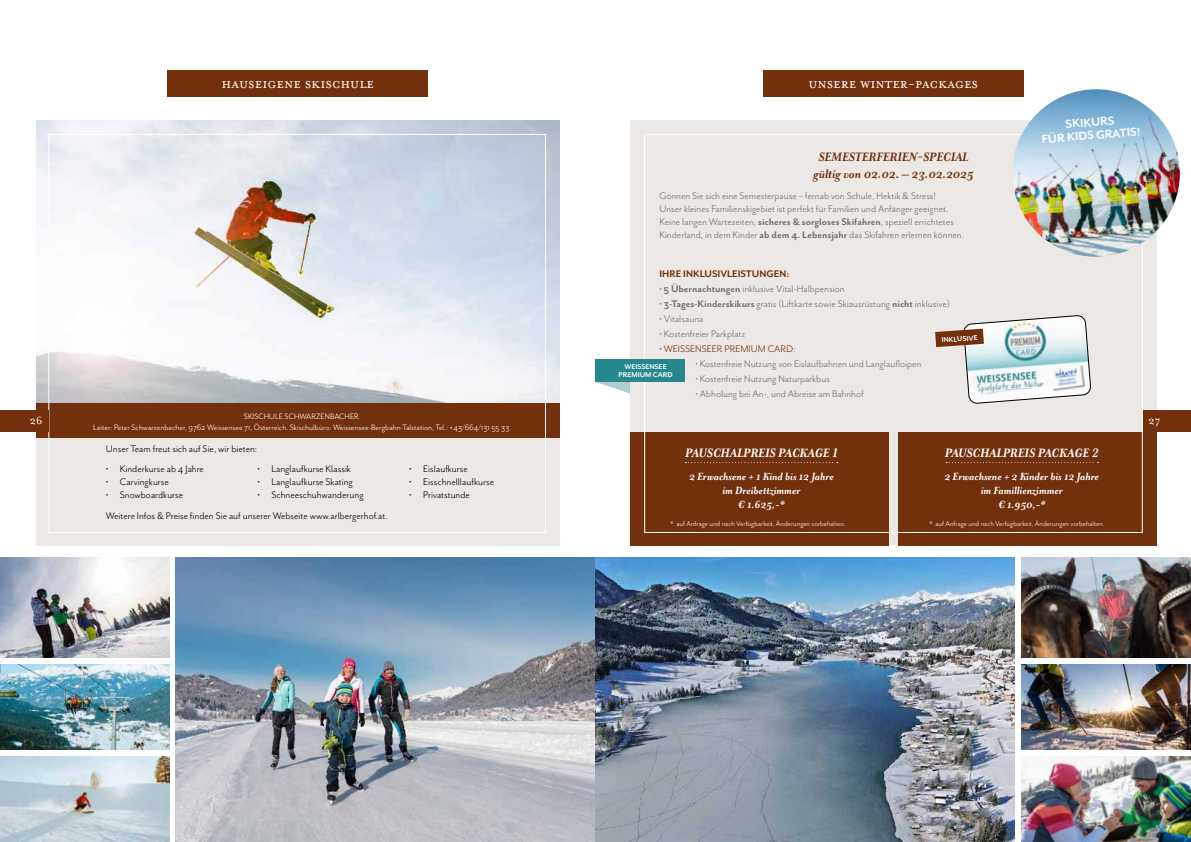
<style>
.page{position:relative;width:1191px;height:842px;background:#fff}
.page>*{position:absolute;margin:0;border:0;box-sizing:border-box;transform-origin:0 0}
.t1{font:16px "Mrs Eaves All Small Caps OT";color:#fff}
.t2{font:italic 700 14px/16.8px "Mrs Eaves OT";color:#72300c;text-align:center}
.t3{font:italic 700 14px "Mrs Eaves OT";color:#fff}
.t4{font:700 13.3px/13.3px "Mr Eaves San OT";color:#fff;text-align:center}
.t5{font:italic 700 12px/14.4px "Mrs Eaves OT";color:#fff;text-align:center}
.t6{font:12px "Mrs Eaves OT";color:#fff}
.t7{font:11px/13px "Mr Eaves San OT";color:#706f6f}
.t8{font:11px "Mr Eaves San OT";color:#000}
.t9{font:11px "Mr Eaves San OT";color:#72300c}
.t10{font:700 11px "Mr Eaves San OT";color:#72300c}
.t11{font:9px/10.8px "Mr Eaves San OT";color:#fff;text-align:center}
.t12{font:8px "Mr Eaves San OT";color:#fff}
.t13{font:700 8px/8px "Mr Eaves San OT";color:#fff;text-align:center}
.s1{font-weight:700}
</style>
<div class="page">
<svg style="left:596px;top:382px;width:34px;height:12px"></svg>
<div style="left:630px;top:120px;width:526px;height:425px;background:#ebe8e5"></div>
<div style="left:630px;top:432px;width:258px;height:113px;background:#72300c"></div>
<div style="left:897px;top:432px;width:259px;height:113px;background:#72300c"></div>
<img style="left:36px;top:120px;width:523px;height:283px">
<div style="left:36px;top:403px;width:523px;height:142px;background:#ebe8e5"></div>
<div style="left:36px;top:403px;width:523px;height:34px;background:#72300c"></div>
<div style="left:763px;top:70px;width:260px;height:27px;background:#72300c"></div>
<img style="left:176px;top:557px;width:838px;height:285px">
<img style="left:0;top:557px;width:169px;height:100px">
<img style="left:0;top:664px;width:169px;height:85px">
<img style="left:0;top:757px;width:169px;height:85px">
<img style="left:1021px;top:757px;width:170px;height:85px">
<img style="left:1021px;top:557px;width:170px;height:100px">
<img style="left:1021px;top:664px;width:170px;height:85px">
<div style="left:167px;top:70px;width:261px;height:27px;background:#72300c"></div>
<svg style="left:685px;top:462px;width:153px;height:1px"></svg>
<svg style="left:946px;top:462px;width:152px;height:1px"></svg>
<svg style="left:935px;top:315px;width:155px;height:88px"></svg>
<div style="left:595px;top:359px;width:90px;height:23px;background:#26878e"></div>
<img style="left:1012px;top:89px;width:167px;height:168px;border-radius:84px">
<div style="left:1142px;top:410px;width:49px;height:22px;background:#72300c"></div>
<div style="left:0;top:410px;width:48px;height:22px;background:#72300c"></div>
<h1 class="t1" style="left:221px;top:74px;width:154px">hauseigene skischule</h1>
<h1 class="t1" style="left:808px;top:74px;width:171px">unsere winter-packages</h1>
<p class="t2" style="left:813px;top:148px;width:162px">SEMESTERFERIEN-SPECIAL gültig von 02.02. – 23.02.2025</p>
<p class="t7" style="left:659px;top:189px;width:306px">Gönnen Sie sich eine Semesterpause – fernab von Schule, Hektik &amp; Stress!<br>Unser kleines Familienskigebiet ist perfekt für Familien und Anfänger geeignet.<br>Keine langen Wartezeiten, <span class="s1">sicheres &amp; sorgloses Skifahren</span>, speziell errichtetes Kinderland, in dem Kinder <span class="s1">ab dem 4. Lebensjahr</span> das Skifahren erlernen können.</p>
<p class="t10" style="left:659px;top:267px;width:131px">IHRE INKLUSIVLEISTUNGEN:</p>
<p class="t7" style="left:659px;top:282px;width:187px">• <span class="s1">5 Übernachtungen</span> inklusive Vital-Halbpension</p>
<p class="t7" style="left:659px;top:297px;width:292px">• <span class="s1">3-Tages-Kinderskikurs</span> gratis (Liftkarte sowie Skiausrüstung <span class="s1">nicht</span> inklusive)</p>
<p class="t7" style="left:659px;top:312px;width:46px">• Vitalsauna</p>
<p class="t7" style="left:659px;top:327px;width:87px">• Kostenfreier Parkplatz</p>
<p class="t9" style="left:659px;top:342px;width:138px">• WEISSENSEER PREMIUM CARD:</p>
<p class="t7" style="left:695px;top:357px;width:227px">• Kostenfreie Nutzung von Eislaufbahnen und Langlaufloipen</p>
<p class="t7" style="left:695px;top:372px;width:136px">• Kostenfreie Nutzung Naturparkbus</p>
<p class="t7" style="left:695px;top:387px;width:170px">• Abholung bei An-, und Abreise am Bahnhof</p>
<p class="t13" style="left:941px;top:336px;width:37px;rotate:-4deg">INKLUSIVE</p>
<p class="t13" style="left:618px;top:363px;width:55px">WEISSENSEE<br>PREMIUM CARD</p>
<p class="t4" style="left:1040px;top:120px;width:100px;rotate:-5deg">SKIKURS<br>FÜR KIDS GRATIS!</p>
<p class="t11" style="left:93px;top:411px;width:418px">SKISCHULE SCHWARZENBACHER<br>Leiter: Peter Schwarzenbacher, 9762 Weissensee 71, Österreich. Skischulbüro: Weissensee-Bergbahn-Talstation, Tel.: +43/664/131 55 33</p>
<p class="t6" style="left:30px;top:413px;width:14px">26</p>
<p class="t6" style="left:1148px;top:413px;width:13px">27</p>
<p class="t8" style="left:106px;top:443px;width:153px">Unser Team freut sich auf Sie, wir bieten:</p>
<p class="t8" style="left:106px;top:463px;width:100px">• Kinderkurse ab 4 Jahre</p>
<p class="t8" style="left:106px;top:476px;width:65px">• Carvingkurse</p>
<p class="t8" style="left:106px;top:489px;width:79px">• Snowboardkurse</p>
<p class="t8" style="left:257px;top:463px;width:95px">• Langlaufkurse Klassik</p>
<p class="t8" style="left:257px;top:476px;width:97px">• Langlaufkurse Skating</p>
<p class="t8" style="left:257px;top:489px;width:108px">• Schneeschuhwanderung</p>
<p class="t8" style="left:106px;top:510px;width:283px">Weitere Infos &amp; Preise finden Sie auf unserer Webseite www.arlbergerhof.at.</p>
<p class="t8" style="left:409px;top:463px;width:60px">• Eislaufkurse</p>
<p class="t8" style="left:409px;top:476px;width:86px">• Eisschnelllaufkurse</p>
<p class="t8" style="left:409px;top:489px;width:62px">• Privatstunde</p>
<p class="t3" style="left:685px;top:445px;width:154px">PAUSCHALPREIS PACKAGE 1</p>
<p class="t5" style="left:689px;top:469px;width:146px">2 Erwachsene + 1 Kind bis 12 Jahre im Dreibettzimmer<br>€ 1.625,-*</p>
<p class="t3" style="left:944px;top:445px;width:155px">PAUSCHALPREIS PACKAGE 2</p>
<p class="t5" style="left:944px;top:469px;width:156px">2 Erwachsene + 2 Kinder bis 12 Jahre im Famillienzimmer<br>€ 1.950,-*</p>
<p class="t12" style="left:670px;top:519px;width:176px">* auf Anfrage und nach Verfügbarkeit, Änderungen vorbehalten.</p>
<p class="t12" style="left:929px;top:519px;width:176px">* auf Anfrage und nach Verfügbarkeit, Änderungen vorbehalten.</p>
</div>
